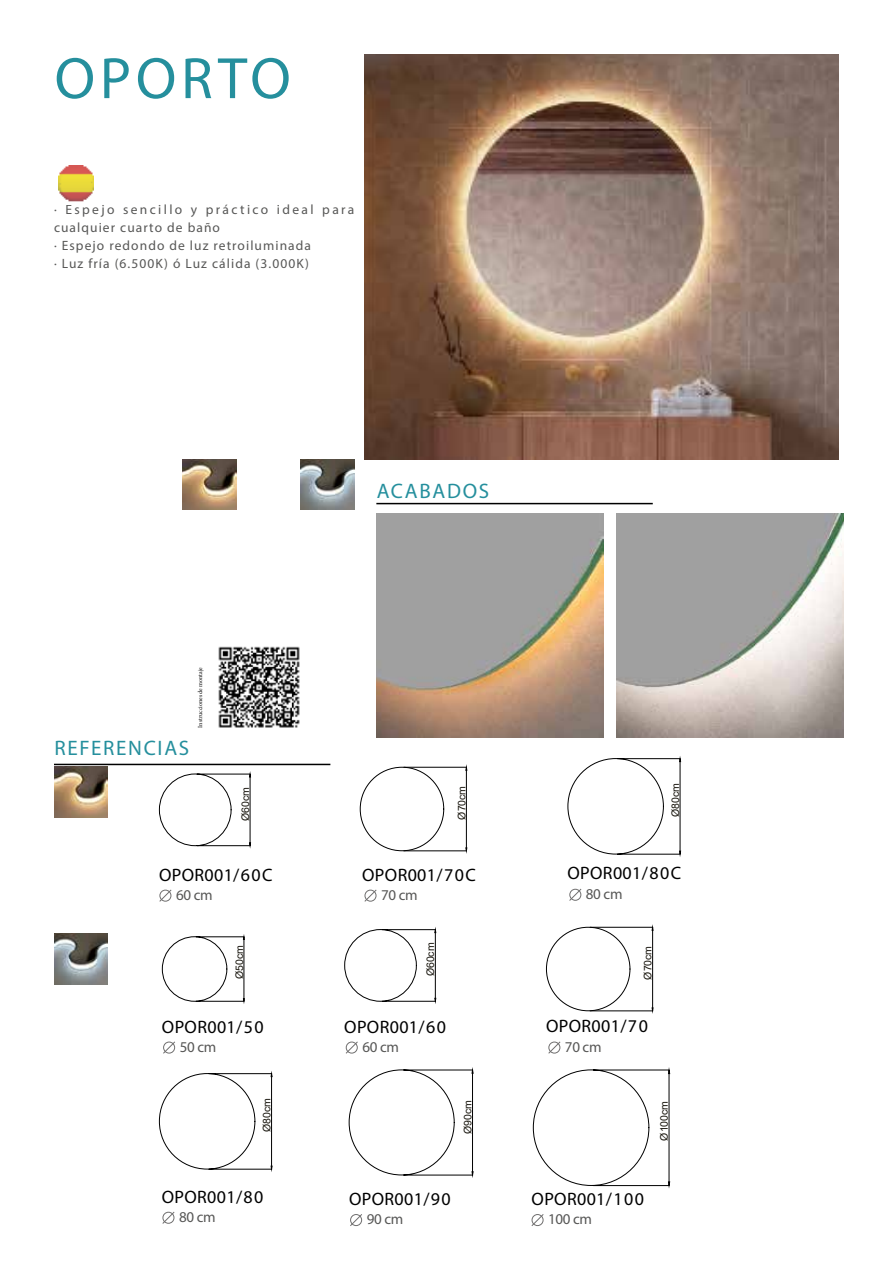
<style>
.page{position:relative;width:893px;height:1263px;background:#fff}
.page>*{position:absolute;margin:0;border:0;box-sizing:border-box;transform-origin:0 0}
.t1{font:58.8px "Myriad Pro";letter-spacing:.08em;color:#258f9d}
.t2{font:21px "Myriad Pro";letter-spacing:.08em;color:#258f9d}
.t3{font:18px "Myriad Pro";letter-spacing:.02em;color:#000}
.t4{font:15px "Myriad Pro";letter-spacing:-.02em;color:#575756}
.t5{font:13.5px/18px "Myriad Pro";letter-spacing:.08em;color:#575756}
.t6{font:10.5px "Arial";color:#17140c}
.t7{font:6px "Minion Pro";color:#000}
</style>
<div class="page">
<img style="left:364px;top:54px;width:475px;height:405px">
<img style="left:376px;top:513px;width:227px;height:224px">
<img style="left:617px;top:513px;width:226px;height:224px">
<hr style="left:376px;top:503px;width:277px;height:1px;background:#000">
<hr style="left:54px;top:764px;width:276px;height:1px;background:#000">
<img style="left:183px;top:459px;width:53px;height:51px">
<img style="left:54px;top:767px;width:54px;height:50px">
<img style="left:301px;top:459px;width:53px;height:51px">
<img style="left:54px;top:933px;width:54px;height:51px">
<svg style="left:159px;top:771px;width:92px;height:78px"></svg>
<svg style="left:159px;top:889px;width:13px;height:13px"></svg>
<hr style="left:404px;top:767px;width:62px;height:1px;background:#000">
<hr style="left:404px;top:850px;width:62px;height:1px;background:#000">
<hr style="left:466px;top:770px;width:1px;height:78px;background:#000">
<svg style="left:465px;top:764px;width:3px;height:7px"></svg>
<svg style="left:465px;top:847px;width:3px;height:7px"></svg>
<svg style="left:364px;top:889px;width:13px;height:13px"></svg>
<svg style="left:567px;top:756px;width:114px;height:101px"></svg>
<svg style="left:569px;top:888px;width:13px;height:13px"></svg>
<svg style="left:162px;top:934px;width:83px;height:70px"></svg>
<svg style="left:344px;top:927px;width:93px;height:77px"></svg>
<hr style="left:590px;top:927px;width:63px;height:1px;background:#000">
<hr style="left:590px;top:1010px;width:63px;height:1px;background:#000">
<hr style="left:652px;top:930px;width:1px;height:78px;background:#000">
<svg style="left:651px;top:924px;width:3px;height:7px"></svg>
<svg style="left:651px;top:1007px;width:3px;height:7px"></svg>
<svg style="left:159px;top:1071px;width:114px;height:101px"></svg>
<svg style="left:348px;top:1067px;width:126px;height:111px"></svg>
<svg style="left:533px;top:1067px;width:138px;height:121px"></svg>
<svg style="left:163px;top:1041px;width:13px;height:13px"></svg>
<svg style="left:345px;top:1041px;width:13px;height:13px"></svg>
<svg style="left:548px;top:1041px;width:13px;height:13px"></svg>
<svg style="left:162px;top:1211px;width:13px;height:13px"></svg>
<svg style="left:350px;top:1214px;width:13px;height:12px"></svg>
<svg style="left:531px;top:1214px;width:13px;height:13px"></svg>
<img style="left:58px;top:166px;width:36px;height:36px">
<img style="left:218px;top:646px;width:82px;height:82px">
<h1 class="t1" style="left:55px;top:42px;width:238px">OPORTO</h1>
<p class="t5" style="left:54px;top:201px;width:302px">· Espejo sencillo y práctico ideal para cualquier cuarto de baño<br>· Espejo redondo de luz retroiluminada<br>· Luz fría (6.500K) ó Luz cálida (3.000K)</p>
<h2 class="t2" style="left:54px;top:735px;width:136px">REFERENCIAS</h2>
<p class="t7" style="left:196px;top:727px;width:62px;rotate:-90deg">Instrucciones de montaje</p>
<p class="t6" style="left:238px;top:821px;width:35px;rotate:-90deg">Ø60cm</p>
<h3 class="t3" style="left:159px;top:864px;width:115px">OPOR001/60C</h3>
<p class="t4" style="left:176px;top:885px;width:38px">60 cm</p>
<h2 class="t2" style="left:377px;top:478px;width:114px">ACABADOS</h2>
<p class="t6" style="left:454px;top:820px;width:35px;rotate:-90deg">Ø70cm</p>
<h3 class="t3" style="left:362px;top:864px;width:115px">OPOR001/70C</h3>
<p class="t4" style="left:381px;top:885px;width:38px">70 cm</p>
<p class="t6" style="left:668px;top:817px;width:35px;rotate:-90deg">Ø80cm</p>
<h3 class="t3" style="left:567px;top:862px;width:115px">OPOR001/80C</h3>
<p class="t4" style="left:586px;top:884px;width:38px">80 cm</p>
<p class="t6" style="left:232px;top:979px;width:35px;rotate:-90deg">Ø50cm</p>
<p class="t6" style="left:423px;top:976px;width:35px;rotate:-90deg">Ø60cm</p>
<p class="t6" style="left:641px;top:980px;width:35px;rotate:-90deg">Ø70cm</p>
<h3 class="t3" style="left:162px;top:1016px;width:103px">OPOR001/50</h3>
<p class="t4" style="left:180px;top:1037px;width:38px">50 cm</p>
<h3 class="t3" style="left:344px;top:1016px;width:103px">OPOR001/60</h3>
<p class="t4" style="left:362px;top:1037px;width:38px">60 cm</p>
<h3 class="t3" style="left:546px;top:1015px;width:103px">OPOR001/70</h3>
<p class="t4" style="left:565px;top:1037px;width:38px">70 cm</p>
<p class="t6" style="left:260px;top:1132px;width:35px;rotate:-90deg">Ø80cm</p>
<p class="t6" style="left:461px;top:1134px;width:35px;rotate:-90deg">Ø90cm</p>
<p class="t6" style="left:657px;top:1140px;width:41px;rotate:-90deg">Ø100cm</p>
<h3 class="t3" style="left:162px;top:1185px;width:103px">OPOR001/80</h3>
<p class="t4" style="left:179px;top:1207px;width:38px">80 cm</p>
<h3 class="t3" style="left:349px;top:1187px;width:103px">OPOR001/90</h3>
<p class="t4" style="left:367px;top:1210px;width:38px">90 cm</p>
<h3 class="t3" style="left:532px;top:1187px;width:114px">OPOR001/100</h3>
<p class="t4" style="left:548px;top:1210px;width:45px">100 cm</p>
</div>
